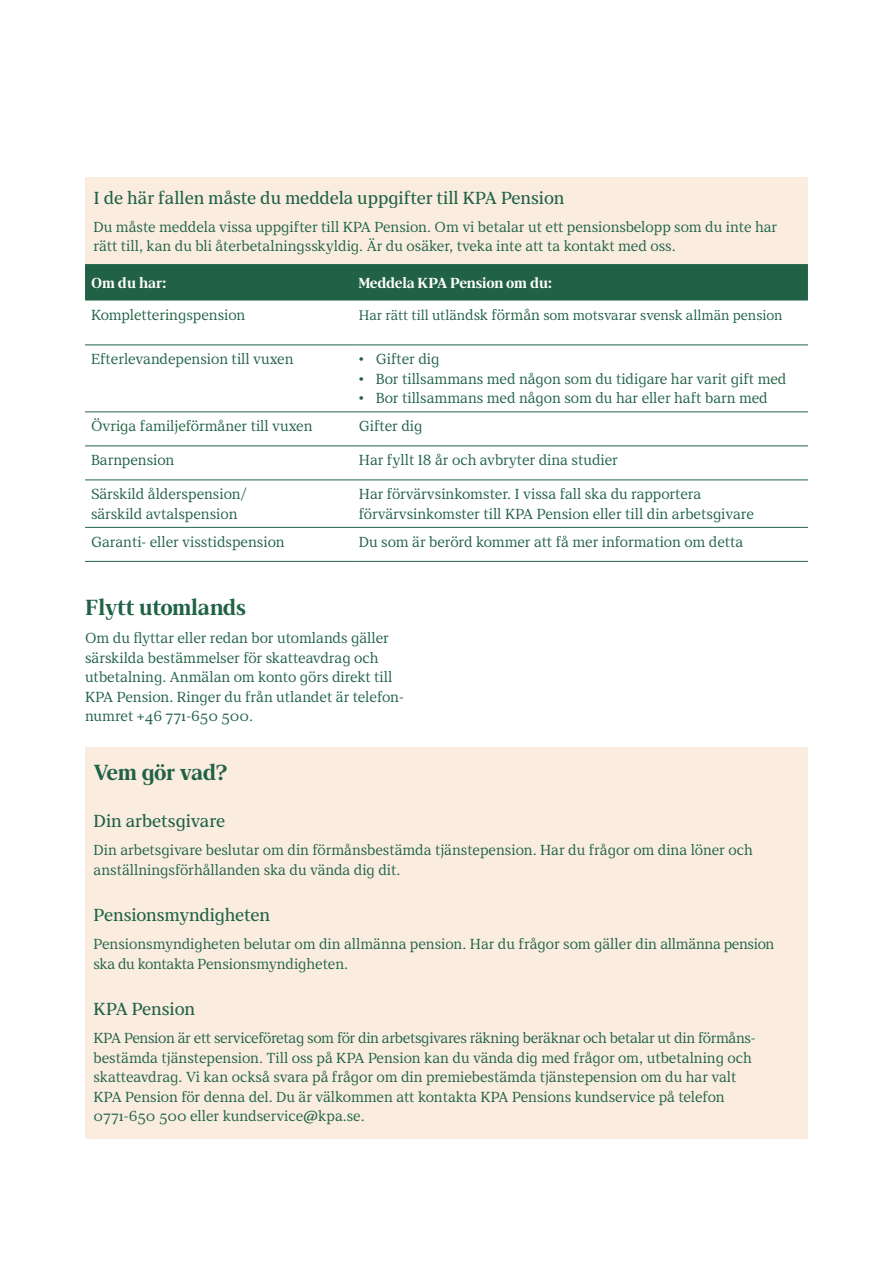
<style>
.page{position:relative;width:893px;height:1263px;background:#fff}
.page>*{position:absolute;margin:0;border:0;box-sizing:border-box;transform-origin:0 0}
.Rubrik_3_15_17_BOLD{font:700 22.5px "KPA";letter-spacing:-.015em;color:#216247}
.Rubrik_4A_12_14_Regular{font:18px "KPA";color:#216247}
.Brödtext_1_10_13__primär{font:15px/19.5px "KPA";color:#216247}
.Tabell-Rubrik_3_indrag_1_4_mm__10_13__Bo{font:15px/19.5px "KPA";color:#216247}
.Tabell-Rubrik_2_indrag_1_4_mm__10_13__Bo{font:700 15px "KPA";letter-spacing:-.005em;color:#fff}
.Tabell-Rubrik_3_indrag_1_4_mm__10_13__Bo-2{font:14.25px "KPA";color:#216247}
.s1{font-size:15px}
</style>
<div class="page">
<div style="left:85px;top:178px;width:723px;height:86px;background:#faede0"></div>
<div style="left:85px;top:264px;width:723px;height:36px;background:#216247"></div>
<hr style="left:85px;top:412px;width:268px;height:1px;background:#216247">
<hr style="left:353px;top:412px;width:455px;height:1px;background:#216247">
<hr style="left:85px;top:446px;width:268px;height:1px;background:#216247">
<hr style="left:353px;top:446px;width:455px;height:1px;background:#216247">
<hr style="left:85px;top:480px;width:268px;height:1px;background:#216247">
<hr style="left:353px;top:480px;width:455px;height:1px;background:#216247">
<hr style="left:85px;top:527px;width:268px;height:1px;background:#216247">
<hr style="left:353px;top:527px;width:455px;height:1px;background:#216247">
<hr style="left:85px;top:345px;width:268px;height:1px;background:#216247">
<hr style="left:353px;top:345px;width:455px;height:1px;background:#216247">
<hr style="left:85px;top:561px;width:268px;height:1px;background:#216247">
<hr style="left:353px;top:561px;width:455px;height:1px;background:#216247">
<div style="left:85px;top:747px;width:723px;height:391px;background:#faede0"></div>
<p class="Rubrik_4A_12_14_Regular" style="left:94px;top:187px;width:472px">I de här fallen måste du meddela uppgifter till KPA Pension</p>
<p class="Brödtext_1_10_13__primär" style="left:94px;top:217px;width:685px">Du måste meddela vissa uppgifter till KPA Pension. Om vi betalar ut ett pensionsbelopp som du inte har rätt till, kan du bli återbetalningsskyldig. Är du osäker, tveka inte att ta kontakt med oss.</p>
<p class="Tabell-Rubrik_2_indrag_1_4_mm__10_13__Bo" style="left:91px;top:274px;width:77px">Om du har:</p>
<p class="Tabell-Rubrik_2_indrag_1_4_mm__10_13__Bo" style="left:359px;top:274px;width:194px">Meddela KPA Pension om du:</p>
<p class="Tabell-Rubrik_3_indrag_1_4_mm__10_13__Bo" style="left:91px;top:305px;width:156px">Kompletteringspension</p>
<p class="Tabell-Rubrik_3_indrag_1_4_mm__10_13__Bo-2" style="left:359px;top:307px;width:425px">Har rätt till utlän<span class="s1">dsk förmån</span> som motsvarar svensk allmän pension</p>
<p class="Tabell-Rubrik_3_indrag_1_4_mm__10_13__Bo" style="left:91px;top:349px;width:204px">Efterlevandepension till vuxen</p>
<p class="Brödtext_1_10_13__primär" style="left:359px;top:349px;width:82px">• Gifter dig</p>
<p class="Brödtext_1_10_13__primär" style="left:359px;top:369px;width:429px">• Bor tillsammans med någon som du tidigare har varit gift med</p>
<p class="Brödtext_1_10_13__primär" style="left:359px;top:388px;width:410px">• Bor tillsammans med någon som du har eller haft barn med</p>
<p class="Tabell-Rubrik_3_indrag_1_4_mm__10_13__Bo" style="left:91px;top:416px;width:223px">Övriga familjeförmåner till vuxen</p>
<p class="Tabell-Rubrik_3_indrag_1_4_mm__10_13__Bo" style="left:359px;top:416px;width:65px">Gifter dig</p>
<p class="Tabell-Rubrik_3_indrag_1_4_mm__10_13__Bo" style="left:91px;top:450px;width:85px">Barnpension</p>
<p class="Tabell-Rubrik_3_indrag_1_4_mm__10_13__Bo" style="left:359px;top:450px;width:261px">Har fyllt 18 år och avbryter dina studier</p>
<p class="Tabell-Rubrik_3_indrag_1_4_mm__10_13__Bo" style="left:91px;top:484px;width:157px">Särskild ålderspension/ särskild avtalspension</p>
<p class="Tabell-Rubrik_3_indrag_1_4_mm__10_13__Bo" style="left:359px;top:484px;width:396px">Har förvärvsinkomster. I vissa fall ska du rapportera förvärvsinkomster till KPA Pension eller till din arbetsgivare</p>
<p class="Tabell-Rubrik_3_indrag_1_4_mm__10_13__Bo" style="left:91px;top:532px;width:195px">Garanti- eller visstidspension</p>
<p class="Tabell-Rubrik_3_indrag_1_4_mm__10_13__Bo" style="left:359px;top:532px;width:386px">Du som är berörd kommer att få mer information om detta</p>
<p class="Rubrik_3_15_17_BOLD" style="left:85px;top:594px;width:162px">Flytt utomlands</p>
<p class="Brödtext_1_10_13__primär" style="left:85px;top:628px;width:320px">Om du flyttar eller redan bor utomlands gäller särskilda bestämmelser för skatteavdrag och utbetalning. Anmälan om konto görs direkt till KPA Pension. Ringer du från utlandet är telefon&shy;numret +46 771-650 500.</p>
<p class="Rubrik_3_15_17_BOLD" style="left:94px;top:759px;width:135px">Vem gör vad?</p>
<p class="Rubrik_4A_12_14_Regular" style="left:94px;top:811px;width:133px">Din arbetsgivare</p>
<p class="Brödtext_1_10_13__primär" style="left:94px;top:840px;width:661px">Din arbetsgivare beslutar om din förmånsbestämda tjänstepension. Har du frågor om dina löner och anställningsförhållanden ska du vända dig dit.</p>
<p class="Rubrik_4A_12_14_Regular" style="left:94px;top:905px;width:178px">Pensionsmyndigheten</p>
<p class="Brödtext_1_10_13__primär" style="left:94px;top:934px;width:682px">Pensionsmyndigheten belutar om din allmänna pension. Har du frågor som gäller din allmänna pension ska du kontakta Pensionsmyndigheten.</p>
<p class="Rubrik_4A_12_14_Regular" style="left:94px;top:999px;width:103px">KPA Pension</p>
<p class="Brödtext_1_10_13__primär" style="left:94px;top:1028px;width:664px">KPA Pension är ett serviceföretag som för din arbetsgivares räkning beräknar och betalar ut din förmåns&shy;bestämda tjänstepension. Till oss på KPA Pension kan du vända dig med frågor om, utbetalning och skatteavdrag. Vi kan också svara på frågor om din premiebestämda tjänstepension om du har valt KPA Pension för denna del. Du är välkommen att kontakta KPA Pensions kundservice på telefon 0771-650 500 eller kundservice@kpa.se.</p>
</div>
